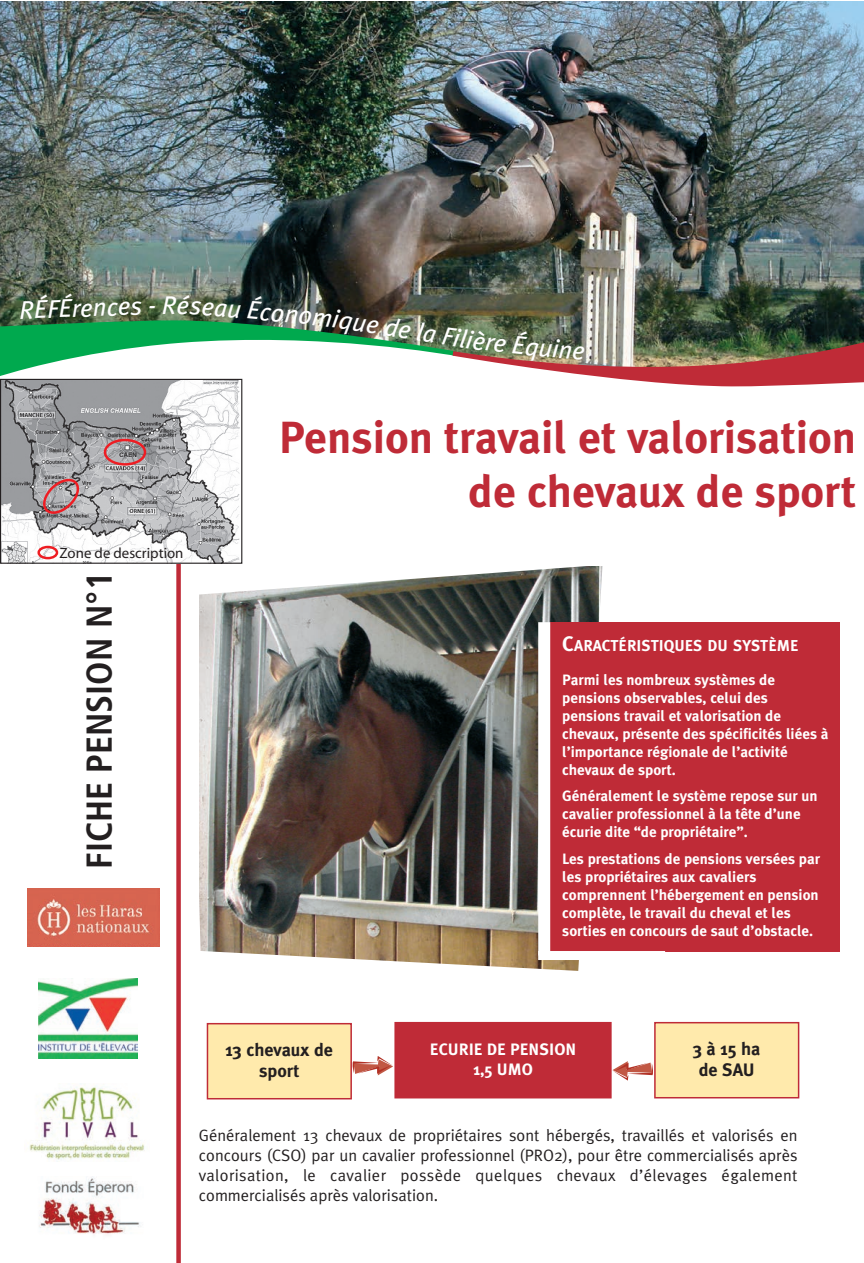
<style>
.page{position:relative;width:864px;height:1263px;background:#fff}
.page>*{position:absolute;margin:0;border:0;box-sizing:border-box;transform-origin:0 0}
.t1{font:700 45px/54px "Meta Plus";color:#bf2b37;text-align:right}
.t2{font:700 condensed 36px "Frutiger";color:#231f20}
.t3{font:italic 25.5px "Meta Plus";color:#fff}
.t4{font:700 18px/21.6px "Meta Plus";color:#231f20;text-align:center}
.t5{font:16.5px/19.8px "Meta Plus Normal";color:#231f20;text-align:justify}
.t6{font:700 16.5px/19.8px "Meta Plus";color:#fff;text-align:center}
.t7{font:700 15.75px "Meta Plus";color:#fff}
.t8{font:700 15px/18px "Meta Plus";color:#fff}
.t9{font:14.85px "Myriad";color:#231f20}
.s1{font-size:21px}
</style>
<div class="page">
<img style="left:0;top:1px;width:864px;height:294px">
<div style="left:395px;top:1023px;width:216px;height:75px;background:#bf2b37"></div>
<div style="left:394px;top:1022px;width:218px;height:76px;border:2px solid #bf2b37"></div>
<div style="left:655px;top:1023px;width:144px;height:75px;background:#ffeaac"></div>
<div style="left:654px;top:1022px;width:145px;height:76px;border:2px solid #bf2b37"></div>
<div style="left:207px;top:1024px;width:144px;height:75px;background:#ffeaac"></div>
<div style="left:207px;top:1023px;width:145px;height:76px;border:2px solid #bf2b37"></div>
<svg style="left:353px;top:1056px;width:40px;height:19px"></svg>
<img style="left:38px;top:979px;width:100px;height:79px">
<img style="left:27px;top:888px;width:133px;height:59px">
<img style="left:29px;top:1084px;width:116px;height:76px">
<img style="left:39px;top:1176px;width:101px;height:58px">
<div style="left:176px;top:512px;width:5px;height:751px;background:#bf2b37"></div>
<img style="left:199px;top:567px;width:404px;height:404px">
<div style="left:550px;top:622px;width:290px;height:329px;background:#bf2b37"></div>
<div style="left:538px;top:622px;width:12px;height:333px;background:#fff"></div>
<div style="left:538px;top:951px;width:127px;height:9px;background:#fff"></div>
<img style="left:2px;top:387px;width:237px;height:175px">
<svg style="left:36px;top:437px;width:111px;height:124px"></svg>
<div style="left:0;top:379px;width:242px;height:185px;border:1px solid #231f20"></div>
<svg style="left:612px;top:1061px;width:41px;height:19px"></svg>
<img style="left:0;top:295px;width:864px;height:92px">
<h3 class="t3" style="left:19px;top:295px;width:125px;rotate:-2deg">RÉFÉrences</h3>
<h3 class="t3" style="left:148px;top:290px;width:30px">-R</h3>
<p class="t9" style="left:60px;top:548px;width:125px">Zone de description</p>
<h2 class="t2" style="left:85px;top:869px;width:299px;rotate:-90deg">FICHE PENSION N°1</h2>
<h3 class="t3" style="left:273px;top:297px;width:63px;rotate:6deg">onom</h3>
<h3 class="t3" style="left:342px;top:304px;width:117px;rotate:9deg">que de la F</h3>
<h1 class="t1" style="left:279px;top:413px;width:579px">Pension travail et valorisation de chevaux de sport</h1>
<p class="t7" style="left:562px;top:640px;width:238px"><span class="s1">C</span>ARACTÉRISTIQUES DU SYSTÈME</p>
<p class="t8" style="left:562px;top:671px;width:268px">Parmi les nombreux systèmes de pensions observables, celui des pensions travail et valorisation de chevaux, présente des spécificités liées à l’importance régionale de l’activité chevaux de sport.</p>
<p class="t8" style="left:562px;top:788px;width:257px">Généralement le système repose sur un cavalier professionnel à la tête d’une écurie dite “de propriétaire”.</p>
<p class="t8" style="left:562px;top:850px;width:259px">Les prestations de pensions versées par les propriétaires aux cavaliers comprennent l’hébergement en pension complète, le travail du cheval et les sorties en concours de saut d’obstacle.</p>
<p class="t4" style="left:226px;top:1039px;width:109px">13 chevaux de sport</p>
<p class="t6" style="left:430px;top:1040px;width:148px">ECURIE DE PENSION<br>1,5 UMO</p>
<p class="t4" style="left:693px;top:1038px;width:69px">3 à 15 ha de SAU</p>
<p class="t5" style="left:199px;top:1127px;width:600px">Généralement 13 chevaux de propriétaires sont hébergés, travaillés et valorisés en concours (CSO) par un cavalier professionnel (PRO2), pour être commercialisés après valorisation, le cavalier possède quelques chevaux d’élevages également commercialisés après valorisation.</p>
</div>
